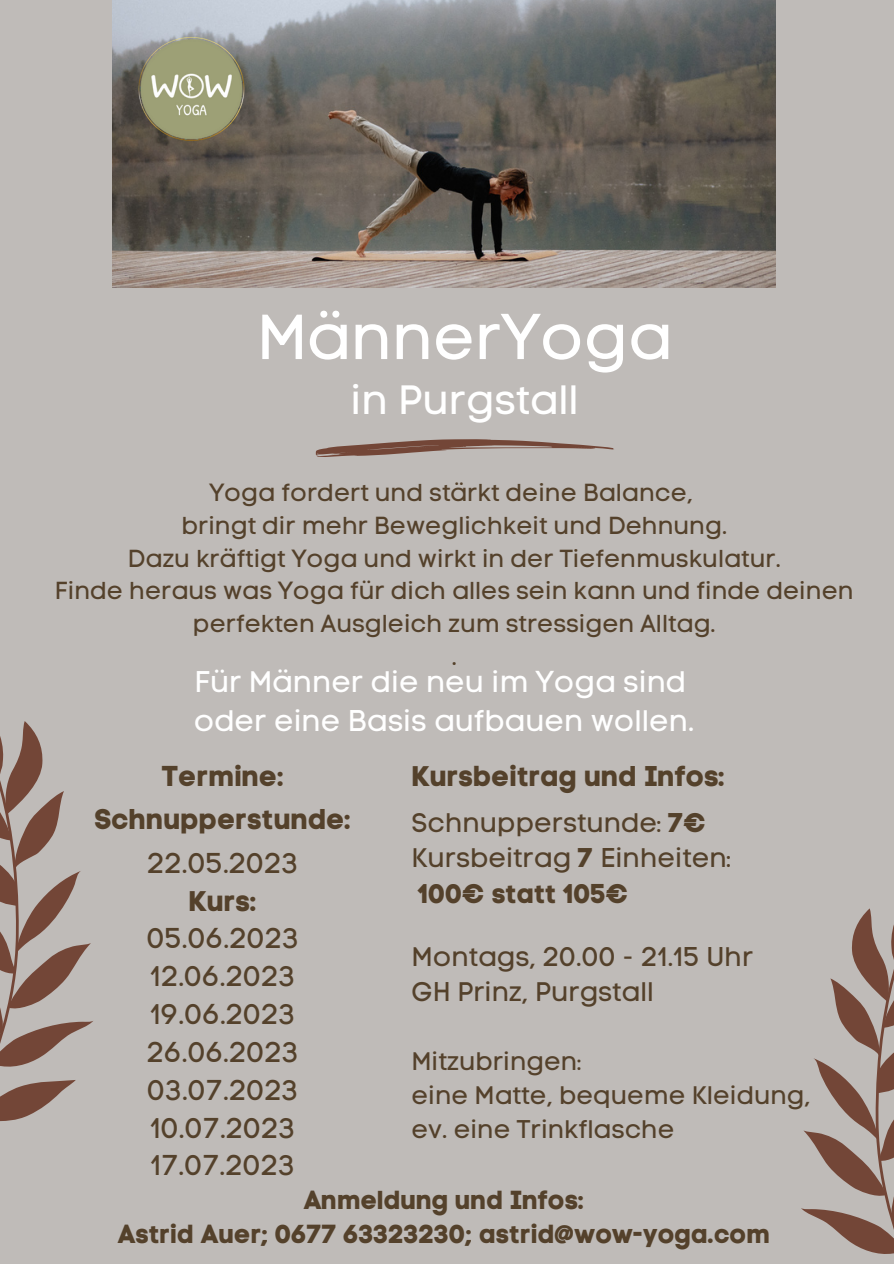
<style>
.page{position:relative;width:894px;height:1264px;background:#fff}
.page>*{position:absolute;margin:0;border:0;box-sizing:border-box;transform-origin:0 0}
.t1{font:63.45px "Code Pro Normal LC";color:#fff}
.t2{font:40.95px "Code Pro Normal LC";color:#fff}
.t3{font:29.7px "Code Pro Normal LC";color:#fff}
.t4{font:28.35px "Code Pro Normal LC";color:#54412b}
.t5{font:28.35px "Code Pro Bold LC";color:#54412b}
.t6{font:26.85px "Code Pro Normal LC";color:#54412b}
.t7{font:26.85px "Code Pro Bold LC";color:#54412b}
.t8{font:25.95px "Code Pro Bold LC";color:#54412b}
.t9{font:25.35px/33.6px "Code Pro Normal LC";color:#54412b}
.t10{font:24.45px/32.7px "Code Pro Normal LC";color:#54412b;text-align:center}
.s1{font-family:"Code Pro Bold LC"}
</style>
<div class="page">
<div style="left:0;top:0;width:893px;height:1263px;background:#bfbbb8"></div>
<svg style="left:0;top:721px;width:93px;height:401px"></svg>
<svg style="left:801px;top:908px;width:92px;height:346px"></svg>
<img style="left:112px;top:1px;width:662px;height:286px">
<img style="left:137px;top:35px;width:109px;height:109px">
<svg style="left:315px;top:439px;width:299px;height:18px"></svg>
<p class="t1" style="left:257px;top:299px;width:417px">MännerYoga</p>
<p class="t2" style="left:350px;top:374px;width:230px">in Purgstall</p>
<p class="t10" style="left:209px;top:476px;width:485px">Yoga fordert und stärkt deine Balance,</p>
<p class="t10" style="left:181px;top:509px;width:547px">bringt dir mehr Beweglichkeit und Dehnung.</p>
<p class="t10" style="left:128px;top:542px;width:654px">Dazu kräftigt Yoga und wirkt in der Tiefenmuskulatur.</p>
<p class="t10" style="left:55px;top:574px;width:800px">Finde heraus was Yoga für dich alles sein kann und finde deinen perfekten Ausgleich zum stressigen Alltag.</p>
<p class="t10" style="left:451px;top:640px;width:7px">.</p>
<p class="t3" style="left:194px;top:663px;width:493px">Für Männer die neu im Yoga sind</p>
<p class="t3" style="left:194px;top:703px;width:502px">oder eine Basis aufbauen wollen.</p>
<p class="t5" style="left:161px;top:758px;width:125px">Termine:</p>
<p class="t5" style="left:94px;top:802px;width:259px">Schnupperstunde:</p>
<p class="t4" style="left:147px;top:845px;width:153px">22.05.2023</p>
<p class="t5" style="left:188px;top:883px;width:70px">Kurs:</p>
<p class="t4" style="left:147px;top:921px;width:154px">05.06.2023</p>
<p class="t4" style="left:150px;top:959px;width:147px">12.06.2023</p>
<p class="t4" style="left:150px;top:997px;width:147px">19.06.2023</p>
<p class="t4" style="left:147px;top:1034px;width:153px">26.06.2023</p>
<p class="t4" style="left:147px;top:1072px;width:153px">03.07.2023</p>
<p class="t4" style="left:150px;top:1110px;width:147px">10.07.2023</p>
<p class="t4" style="left:150px;top:1148px;width:146px">17.07.2023</p>
<p class="t5" style="left:411px;top:758px;width:316px">Kursbeitrag und Infos:</p>
<p class="t6" style="left:411px;top:806px;width:296px">Schnupperstunde: <span class="s1">7€</span></p>
<p class="t6" style="left:411px;top:841px;width:321px">Kursbeitrag <span class="s1">7</span> Einheiten:</p>
<p class="t7" style="left:418px;top:877px;width:212px">100€ statt 105€</p>
<p class="t6" style="left:411px;top:940px;width:343px">Montags, 20.00 - 21.15 Uhr</p>
<p class="t6" style="left:411px;top:975px;width:244px">GH Prinz, Purgstall</p>
<p class="t9" style="left:411px;top:1044px;width:172px">Mitzubringen:</p>
<p class="t9" style="left:411px;top:1078px;width:400px">eine Matte, bequeme Kleidung, ev. eine Trinkflasche</p>
<p class="t8" style="left:303px;top:1184px;width:282px">Anmeldung und Infos:</p>
<p class="t8" style="left:117px;top:1217px;width:654px">Astrid Auer; 0677 63323230; astrid@wow-yoga.com</p>
</div>
